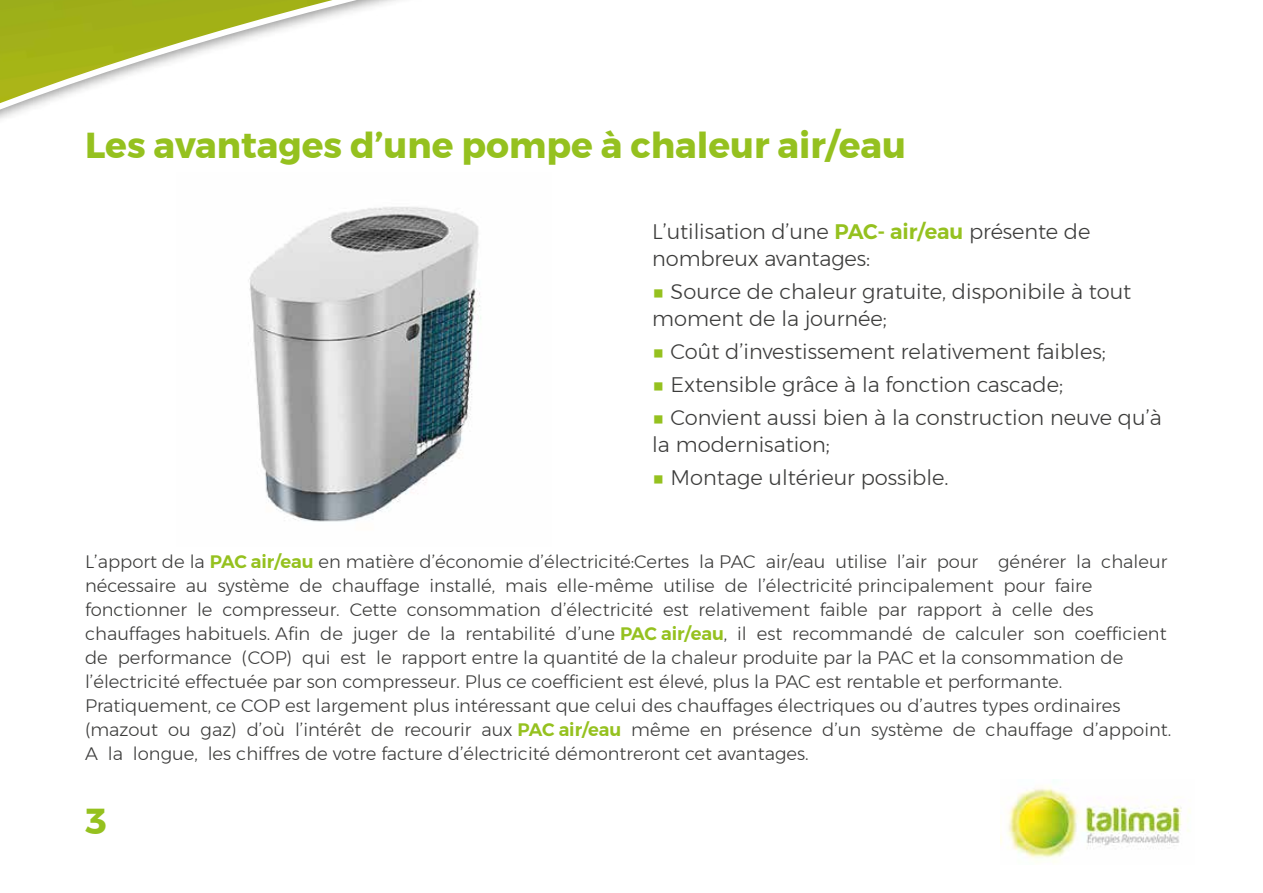
<style>
.page{position:relative;width:1263px;height:893px;background:#fff}
.page>*{position:absolute;margin:0;border:0;box-sizing:border-box;transform-origin:0 0}
.t1{font:700 36px "Montserrat";color:#95c11f}
.t2{font:300 21px/27px "Montserrat";color:#3c3c3b}
.t3{font:300 18px/24px "Montserrat";color:#3c3c3b}
.s1{font-weight:600;color:#95c11f}
.s2{color:#95c11f}
</style>
<div class="page">
<img style="left:249px;top:207px;width:232px;height:315px">
<svg style="left:0;top:0;width:398px;height:119px"></svg>
<img style="left:1000px;top:780px;width:191px;height:83px">
<h1 class="t1" style="left:85px;top:117px;width:822px">Les avantages d’une pompe à chaleur air/eau</h1>
<p class="t2" style="left:652px;top:218px;width:440px">L’utilisation d’une <span class="s1">PAC- air/eau</span> présente de nombreux avantages:</p>
<p class="t2" style="left:652px;top:278px;width:481px"><span class="s2">■</span> Source de chaleur gratuite, disponibile à tout moment de la journée;</p>
<p class="t2" style="left:652px;top:338px;width:455px"><span class="s2">■</span> Coût d’investissement relativement faibles;</p>
<p class="t2" style="left:652px;top:371px;width:412px"><span class="s2">■</span> Extensible grâce à la fonction cascade;</p>
<p class="t2" style="left:652px;top:404px;width:511px"><span class="s2">■</span> Convient aussi bien à la construction neuve qu’à la modernisation;</p>
<p class="t2" style="left:652px;top:464px;width:298px"><span class="s2">■</span> Montage ultérieur possible.</p>
<p class="t3" style="left:85px;top:549px;width:1088px">L’apport de la <span class="s1">PAC air/eau</span> en matière d’économie d’électricité:Certes la PAC air/eau utilise l’air pour générer la chaleur nécessaire au système de chauffage installé, mais elle-même utilise de l’électricité principalement pour faire fonctionner le compresseur. Cette consommation d’électricité est relativement faible par rapport à celle des chauffages habituels. Afin de juger de la rentabilité d’une <span class="s1">PAC air/eau</span>, il est recommandé de calculer son coefficient de performance (COP) qui est le rapport entre la quantité de la chaleur produite par la PAC et la consommation de l’électricité effectuée par son compresseur. Plus ce coefficient est élevé, plus la PAC est rentable et performante.<br>Pratiquement, ce COP est largement plus intéressant que celui des chauffages électriques ou d’autres types ordinaires (mazout ou gaz) d’où l’intérêt de recourir aux <span class="s1">PAC air/eau</span> même en présence d’un système de chauffage d’appoint.<br>A la longue, les chiffres de votre facture d’électricité démontreront cet avantages.</p>
<h1 class="t1" style="left:85px;top:792px;width:23px">3</h1>
</div>
